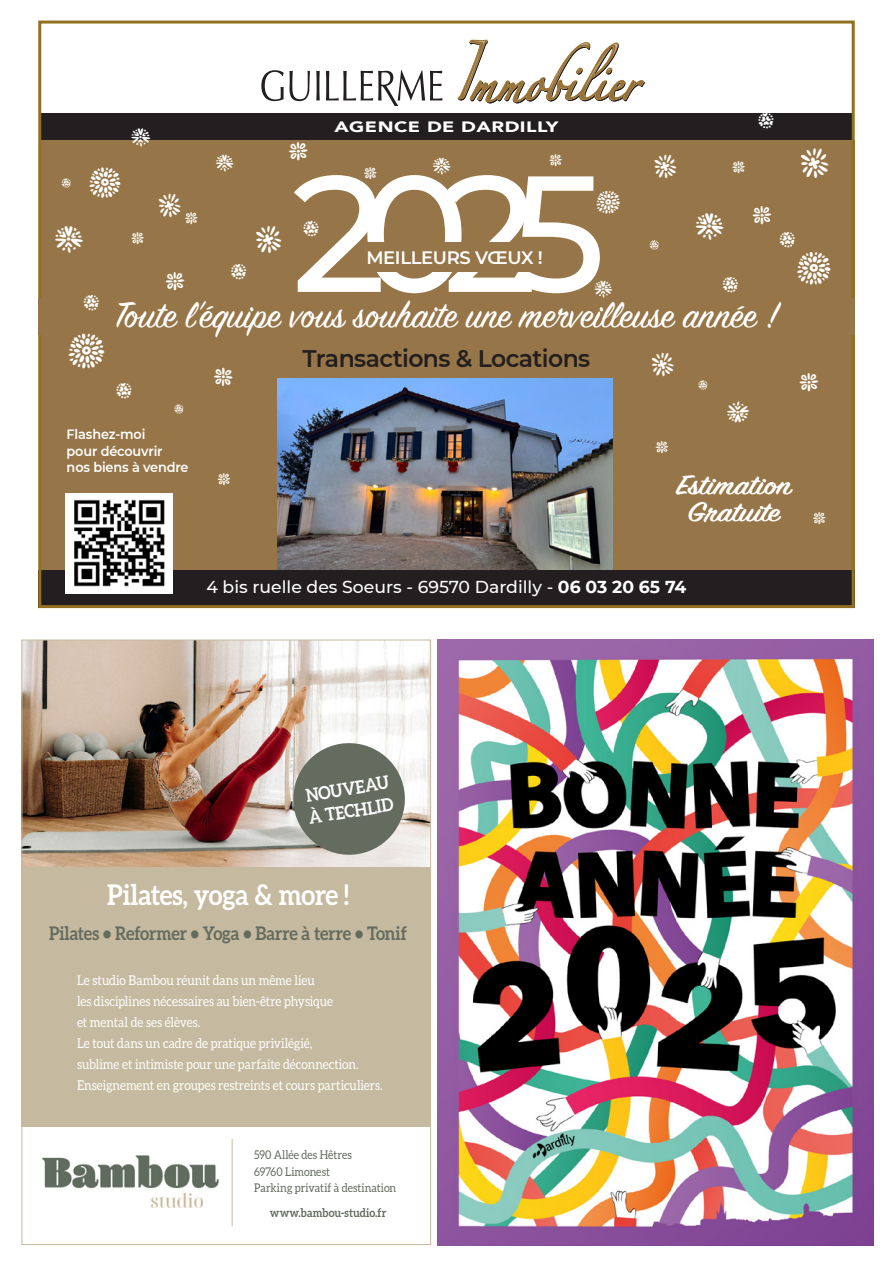
<style>
.page{position:relative;width:893px;height:1263px;background:#fff}
.page>*{position:absolute;margin:0;border:0;box-sizing:border-box;transform-origin:0 0}
.t1{font:500 165px "Montserrat";color:#fff}
.t2{font:48px "Kembang";color:#fff}
.t3{font:45px "Kembang";color:#fff}
.t4{font:42px "Kembang";color:#fff}
.t5{font:40.5px "Sign Painter House Script";color:#fff}
.t6{font:36px "Kembang";color:#fff}
.t7{font:33px "Kembang";color:#fff}
.t8{font:31.5px "Kembang";color:#fff}
.t9{font:600 30.6px/27px "Sign Painter House Script";color:#fff;text-align:center;scale:1.18 1}
.t10{font:30px "Kembang";color:#fff}
.t11{font:700 28.5px "Aleo";letter-spacing:-.015em;color:#fff;scale:.9 1}
.t12{font:28.5px "Kembang";color:#fff}
.t13{font:27px "Kembang";color:#fff}
.t14{font:600 24px "Montserrat";letter-spacing:-.025em;color:#231f20}
.t15{font:19.5px "Kembang";color:#fff}
.t16{font:700 18.75px "Aleo";letter-spacing:-.01em;color:#646c5f;scale:.9 1}
.t17{font:18px "Kembang";color:#fff}
.t18{font:700 18px "Aleo";color:#fff;scale:.9 1}
.t19{font:600 18px "Montserrat";letter-spacing:-.02em;color:#fff}
.t20{font:500 17.25px "Montserrat";color:#fff}
.t21{font:900 15px "Avenir";letter-spacing:.025em;color:#fff;scale:1.3 1}
.t22{font:13.5px "Aleo";color:#fff;scale:.9 1}
.t23{font:600 13.5px/16.5px "Montserrat";letter-spacing:-.01em;color:#fff;scale:.95 1}
.t24{font:12px "Aleo";letter-spacing:.005em;color:#646c5f;scale:.9 1}
.t25{font:700 12px "Aleo";letter-spacing:.01em;color:#646c5f;scale:.9 1}
.s1{font-weight:700}
</style>
<div class="page">
<div style="left:39px;top:114px;width:815px;height:29px;background:#231f20"></div>
<svg style="left:457px;top:39px;width:188px;height:65px"></svg>
<svg style="left:261px;top:70px;width:49px;height:31px"></svg>
<svg style="left:316px;top:71px;width:4px;height:30px"></svg>
<svg style="left:326px;top:70px;width:116px;height:36px"></svg>
<div style="left:39px;top:140px;width:816px;height:457px;background:#967648"></div>
<div style="left:38px;top:570px;width:817px;height:38px;background:#231f20"></div>
<div style="left:38px;top:21px;width:817px;height:587px;border:3px solid #927022"></div>
<img style="left:277px;top:379px;width:335px;height:191px">
<div style="left:38px;top:298px;width:817px;height:37px;background:#967648"></div>
<img style="left:66px;top:493px;width:106px;height:101px">
<div style="left:22px;top:866px;width:409px;height:261px;background:#c5b99f"></div>
<img style="left:21px;top:1146px;width:211px;height:71px">
<img style="left:24px;top:642px;width:405px;height:224px">
<hr style="left:232px;top:1139px;width:1px;height:87px;background:#c5b99f">
<svg style="left:289px;top:739px;width:120px;height:120px;background:#8d9187"></svg>
<img style="left:437px;top:640px;width:437px;height:606px">
<p class="t10" style="left:757px;top:107px;width:20px">U</p>
<p class="t21" style="left:334px;top:114px;width:174px">AGENCE DE DARDILLY</p>
<p class="t15" style="left:130px;top:128px;width:23px">E</p>
<p class="t13" style="left:287px;top:138px;width:23px">S</p>
<p class="t6" style="left:799px;top:146px;width:33px">X</p>
<p class="t17" style="left:549px;top:151px;width:16px">S</p>
<p class="t17" style="left:215px;top:154px;width:21px">E</p>
<p class="t12" style="left:653px;top:153px;width:27px">X</p>
<p class="t17" style="left:432px;top:157px;width:21px">E</p>
<p class="t17" style="left:363px;top:164px;width:16px">S</p>
<p class="t17" style="left:731px;top:158px;width:16px">S</p>
<p class="t4" style="left:88px;top:162px;width:36px">T</p>
<p class="t1" style="left:292px;top:118px;width:315px">2025</p>
<p class="t17" style="left:61px;top:174px;width:13px">U</p>
<p class="t8" style="left:595px;top:187px;width:28px">T</p>
<p class="t12" style="left:157px;top:191px;width:27px">X</p>
<p class="t13" style="left:751px;top:202px;width:23px">S</p>
<p class="t17" style="left:184px;top:209px;width:16px">S</p>
<p class="t12" style="left:694px;top:212px;width:32px">E</p>
<p class="t10" style="left:302px;top:214px;width:20px">U</p>
<p class="t7" style="left:254px;top:223px;width:31px">X</p>
<p class="t12" style="left:54px;top:225px;width:32px">E</p>
<p class="t17" style="left:130px;top:229px;width:16px">S</p>
<p class="t10" style="left:778px;top:225px;width:20px">U</p>
<p class="t17" style="left:649px;top:236px;width:13px">U</p>
<p class="t19" style="left:366px;top:244px;width:178px">MEILLEURS VŒUX !</p>
<p class="t5" style="left:115px;top:290px;width:665px">Toute l’équipe vous souhaite une merveilleuse année !</p>
<p class="t3" style="left:795px;top:247px;width:39px">T</p>
<p class="t10" style="left:230px;top:257px;width:20px">U</p>
<p class="t13" style="left:164px;top:268px;width:23px">S</p>
<p class="t10" style="left:721px;top:270px;width:20px">U</p>
<p class="t17" style="left:594px;top:281px;width:21px">E</p>
<p class="t10" style="left:82px;top:288px;width:20px">U</p>
<p class="t2" style="left:66px;top:328px;width:41px">T</p>
<p class="t14" style="left:303px;top:342px;width:289px">Transactions &amp; Locations</p>
<p class="t12" style="left:651px;top:351px;width:27px">X</p>
<p class="t13" style="left:798px;top:369px;width:23px">S</p>
<p class="t17" style="left:697px;top:376px;width:13px">U</p>
<p class="t10" style="left:115px;top:376px;width:20px">U</p>
<p class="t17" style="left:173px;top:401px;width:13px">U</p>
<p class="t23" style="left:67px;top:426px;width:130px">Flashez-moi<br>pour découvrir nos biens à vendre</p>
<p class="t17" style="left:217px;top:471px;width:16px">S</p>
<p class="t17" style="left:655px;top:438px;width:16px">S</p>
<p class="t9" style="left:677px;top:474px;width:100px">Estimation<br>Gratuite</p>
<p class="t17" style="left:812px;top:509px;width:16px">S</p>
<p class="t20" style="left:206px;top:575px;width:482px">4 bis ruelle des Soeurs - 69570 Dardilly - <span class="s1">06 03 20 65 74</span></p>
<p class="t18" style="left:304px;top:785px;width:95px;rotate:-9deg">NOUVEAU</p>
<p class="t18" style="left:307px;top:807px;width:97px;rotate:-9deg">À TECHLID</p>
<p class="t11" style="left:107px;top:879px;width:270px">Pilates, yoga &amp; more !</p>
<p class="t16" style="left:49px;top:922px;width:399px">Pilates • Reformer • Yoga • Barre à terre • Tonif</p>
<p class="t22" style="left:77px;top:972px;width:266px">Le studio Bambou réunit dans un même lieu</p>
<p class="t22" style="left:77px;top:993px;width:286px">les disciplines nécessaires au bien-être physique</p>
<p class="t22" style="left:77px;top:1014px;width:139px">et mental de ses élèves.</p>
<p class="t22" style="left:77px;top:1035px;width:263px">Le tout dans un cadre de pratique privilégié,</p>
<p class="t22" style="left:77px;top:1056px;width:315px">sublime et intimiste pour une parfaite déconnection.</p>
<p class="t22" style="left:77px;top:1077px;width:341px">Enseignement en groupes restreints et cours particuliers.</p>
<p class="t24" style="left:254px;top:1148px;width:110px">590 Allée des Hêtres</p>
<p class="t24" style="left:254px;top:1165px;width:86px">69760 Limonest</p>
<p class="t24" style="left:254px;top:1181px;width:160px">Parking privatif à destination</p>
<p class="t25" style="left:270px;top:1205px;width:131px">www.bambou-studio.fr</p>
</div>
